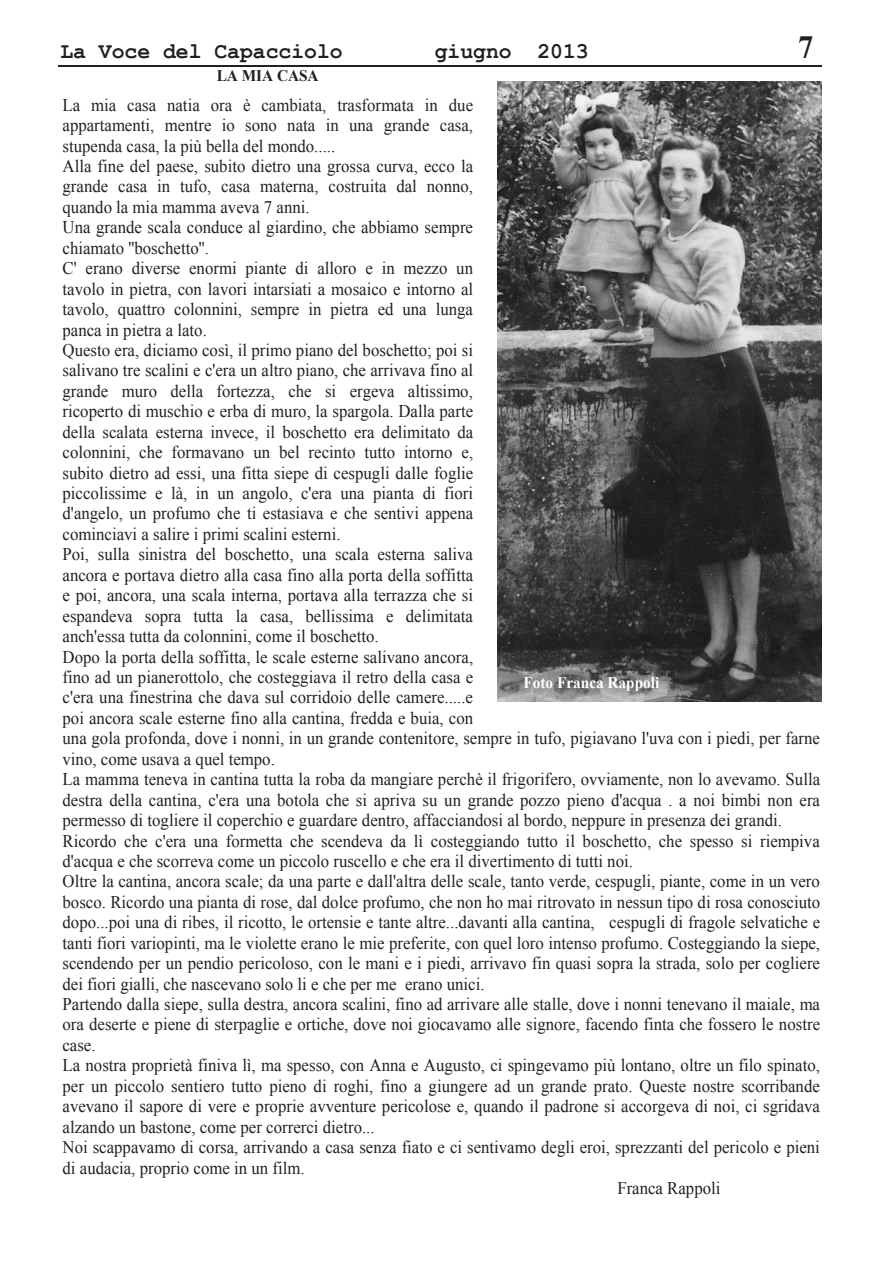
<style>
.page{position:relative;width:893px;height:1263px;background:#fff}
.page>*{position:absolute;margin:0;border:0;box-sizing:border-box;transform-origin:0 0}
.t1{font:700 32.25px "Times New Roman";color:#231f20;scale:.95 1}
.t2{font:700 22.65px "Courier New";color:#231f20;scale:.95 1}
.t3{font:17.7px "Times New Roman";color:#231f20;scale:.95 1}
.t4{font:700 16.2px "Times New Roman";color:#fff;scale:.95 1}
.t5{font:700 16.2px "Times New Roman";color:#231f20;scale:.95 1}
</style>
<div class="page">
<hr style="left:58px;top:65px;width:763px;height:1px;background:#231f20">
<img style="left:498px;top:82px;width:323px;height:620px">
<p class="t2" style="left:60px;top:39px;width:299px">La Voce del Capacciolo</p>
<p class="t2" style="left:435px;top:39px;width:164px">giugno 2013</p>
<h1 class="t1" style="left:798px;top:29px;width:18px">7</h1>
<p class="t5" style="left:217px;top:67px;width:109px">LA MIA CASA</p>
<p class="t3" style="left:63px;top:95px;width:434px">La mia casa natia ora è cambiata, trasformata in due</p>
<p class="t3" style="left:63px;top:115px;width:433px">appartamenti, mentre io sono nata in una grande casa,</p>
<p class="t3" style="left:63px;top:136px;width:289px">stupenda casa, la più bella del mondo.....</p>
<p class="t3" style="left:63px;top:156px;width:434px">Alla fine del paese, subito dietro una grossa curva, ecco la</p>
<p class="t3" style="left:63px;top:177px;width:434px">grande casa in tufo, casa materna, costruita dal nonno,</p>
<p class="t3" style="left:63px;top:197px;width:262px">quando la mia mamma aveva 7 anni.</p>
<p class="t3" style="left:63px;top:218px;width:434px">Una grande scala conduce al giardino, che abbiamo sempre</p>
<p class="t3" style="left:63px;top:238px;width:156px">chiamato ''boschetto''.</p>
<p class="t3" style="left:63px;top:258px;width:434px">C' erano diverse enormi piante di alloro e in mezzo un</p>
<p class="t3" style="left:63px;top:279px;width:434px">tavolo in pietra, con lavori intarsiati a mosaico e intorno al</p>
<p class="t3" style="left:63px;top:299px;width:434px">tavolo, quattro colonnini, sempre in pietra ed una lunga</p>
<p class="t3" style="left:63px;top:320px;width:153px">panca in pietra a lato.</p>
<p class="t3" style="left:63px;top:340px;width:434px">Questo era, diciamo così, il primo piano del boschetto; poi si</p>
<p class="t3" style="left:63px;top:361px;width:434px">salivano tre scalini e c'era un altro piano, che arrivava fino al</p>
<p class="t3" style="left:63px;top:381px;width:433px">grande muro della fortezza, che si ergeva altissimo,</p>
<p class="t3" style="left:63px;top:402px;width:434px">ricoperto di muschio e erba di muro, la spargola. Dalla parte</p>
<p class="t3" style="left:63px;top:422px;width:434px">della scalata esterna invece, il boschetto era delimitato da</p>
<p class="t3" style="left:63px;top:442px;width:434px">colonnini, che formavano un bel recinto tutto intorno e,</p>
<p class="t3" style="left:63px;top:463px;width:434px">subito dietro ad essi, una fitta siepe di cespugli dalle foglie</p>
<p class="t3" style="left:63px;top:483px;width:434px">piccolissime e là, in un angolo, c'era una pianta di fiori</p>
<p class="t3" style="left:63px;top:504px;width:434px">d'angelo, un profumo che ti estasiava e che sentivi appena</p>
<p class="t3" style="left:63px;top:524px;width:294px">cominciavi a salire i primi scalini esterni.</p>
<p class="t3" style="left:63px;top:545px;width:434px">Poi, sulla sinistra del boschetto, una scala esterna saliva</p>
<p class="t3" style="left:63px;top:565px;width:434px">ancora e portava dietro alla casa fino alla porta della soffitta</p>
<p class="t3" style="left:63px;top:585px;width:434px">e poi, ancora, una scala interna, portava alla terrazza che si</p>
<p class="t3" style="left:63px;top:606px;width:434px">espandeva sopra tutta la casa, bellissima e delimitata</p>
<p class="t3" style="left:63px;top:626px;width:334px">anch'essa tutta da colonnini, come il boschetto.</p>
<p class="t3" style="left:63px;top:647px;width:434px">Dopo la porta della soffitta, le scale esterne salivano ancora,</p>
<p class="t3" style="left:63px;top:667px;width:434px">fino ad un pianerottolo, che costeggiava il retro della casa e</p>
<p class="t3" style="left:63px;top:688px;width:434px">c'era una finestrina che dava sul corridoio delle camere.....e</p>
<p class="t3" style="left:63px;top:708px;width:434px">poi ancora scale esterne fino alla cantina, fredda e buia, con</p>
<p class="t3" style="left:63px;top:729px;width:799px">una gola profonda, dove i nonni, in un grande contenitore, sempre in tufo, pigiavano l'uva con i piedi, per farne</p>
<p class="t3" style="left:63px;top:749px;width:225px">vino, come usava a quel tempo.</p>
<p class="t3" style="left:63px;top:769px;width:799px">La mamma teneva in cantina tutta la roba da mangiare perchè il frigorifero, ovviamente, non lo avevamo. Sulla</p>
<p class="t3" style="left:63px;top:790px;width:799px">destra della cantina, c'era una botola che si apriva su un grande pozzo pieno d'acqua . a noi bimbi non era</p>
<p class="t3" style="left:63px;top:810px;width:759px">permesso di togliere il coperchio e guardare dentro, affacciandosi al bordo, neppure in presenza dei grandi.</p>
<p class="t3" style="left:63px;top:831px;width:799px">Ricordo che c'era una formetta che scendeva da lì costeggiando tutto il boschetto, che spesso si riempiva</p>
<p class="t3" style="left:63px;top:851px;width:602px">d'acqua e che scorreva come un piccolo ruscello e che era il divertimento di tutti noi.</p>
<p class="t3" style="left:63px;top:872px;width:799px">Oltre la cantina, ancora scale; da una parte e dall'altra delle scale, tanto verde, cespugli, piante, come in un vero</p>
<p class="t3" style="left:63px;top:892px;width:799px">bosco. Ricordo una pianta di rose, dal dolce profumo, che non ho mai ritrovato in nessun tipo di rosa conosciuto</p>
<p class="t3" style="left:63px;top:912px;width:799px">dopo...poi una di ribes, il ricotto, le ortensie e tante altre...davanti alla cantina, cespugli di fragole selvatiche e</p>
<p class="t3" style="left:63px;top:933px;width:799px">tanti fiori variopinti, ma le violette erano le mie preferite, con quel loro intenso profumo. Costeggiando la siepe,</p>
<p class="t3" style="left:63px;top:953px;width:799px">scendendo per un pendio pericoloso, con le mani e i piedi, arrivavo fin quasi sopra la strada, solo per cogliere</p>
<p class="t3" style="left:63px;top:974px;width:446px">dei fiori gialli, che nascevano solo li e che per me erano unici.</p>
<p class="t3" style="left:63px;top:994px;width:799px">Partendo dalla siepe, sulla destra, ancora scalini, fino ad arrivare alle stalle, dove i nonni tenevano il maiale, ma</p>
<p class="t3" style="left:63px;top:1015px;width:799px">ora deserte e piene di sterpaglie e ortiche, dove noi giocavamo alle signore, facendo finta che fossero le nostre</p>
<p class="t3" style="left:63px;top:1035px;width:36px">case.</p>
<p class="t3" style="left:63px;top:1056px;width:799px">La nostra proprietà finiva lì, ma spesso, con Anna e Augusto, ci spingevamo più lontano, oltre un filo spinato,</p>
<p class="t3" style="left:63px;top:1076px;width:799px">per un piccolo sentiero tutto pieno di roghi, fino a giungere ad un grande prato. Queste nostre scorribande</p>
<p class="t3" style="left:63px;top:1096px;width:799px">avevano il sapore di vere e proprie avventure pericolose e, quando il padrone si accorgeva di noi, ci sgridava</p>
<p class="t3" style="left:63px;top:1117px;width:330px">alzando un bastone, come per correrci dietro...</p>
<p class="t3" style="left:63px;top:1137px;width:799px">Noi scappavamo di corsa, arrivando a casa senza fiato e ci sentivamo degli eroi, sprezzanti del pericolo e pieni</p>
<p class="t3" style="left:63px;top:1158px;width:256px">di audacia, proprio come in un film.</p>
<p class="t3" style="left:617px;top:1178px;width:110px">Franca Rappoli</p>
<p class="t4" style="left:523px;top:674px;width:145px">Foto Franca Rappoli</p>
</div>
